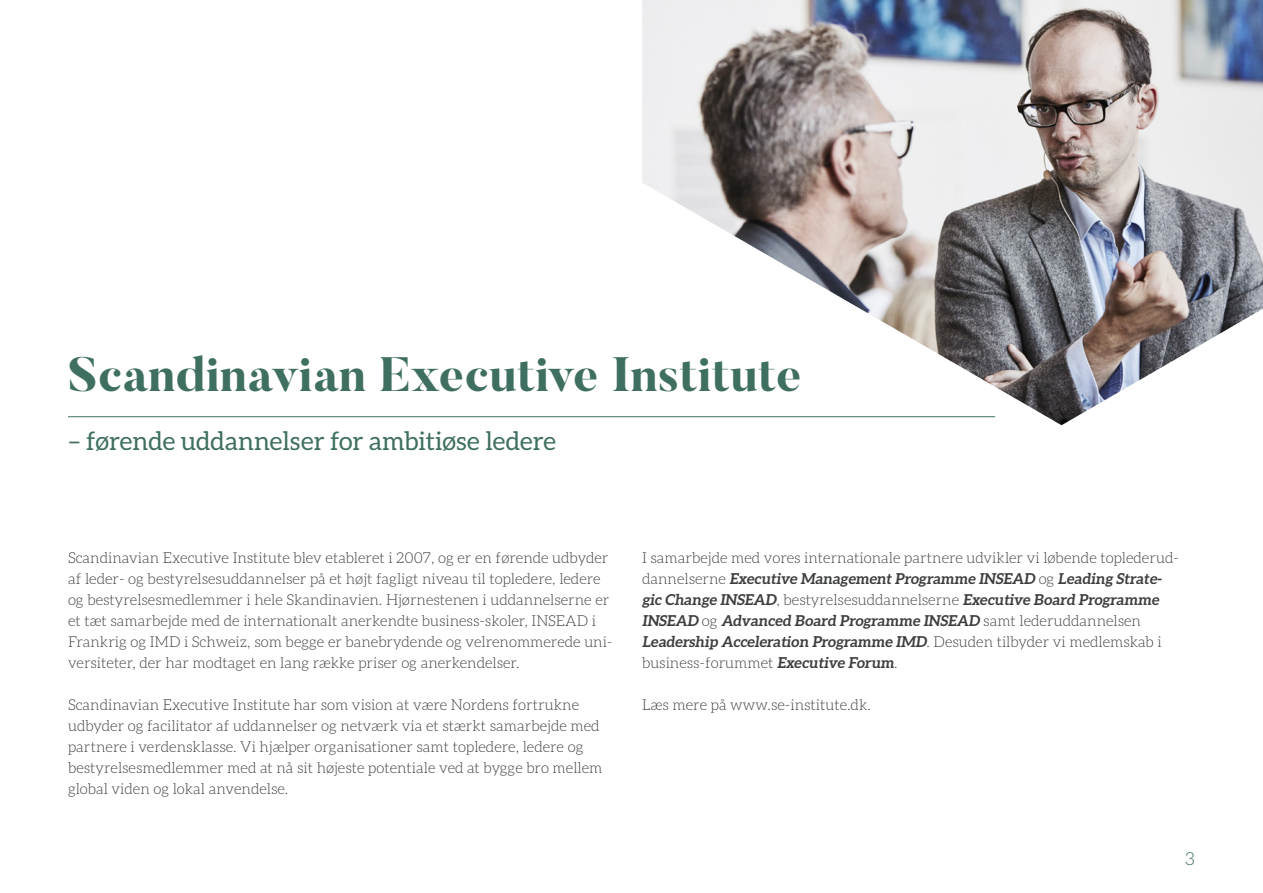
<style>
.page{position:relative;width:1263px;height:893px;background:#fff}
.page>*{position:absolute;margin:0;border:0;box-sizing:border-box;transform-origin:0 0}
.t1{font:800 48px "Butler";color:#3f6f61}
.BRØD{font:25.5px "Aleo";color:#3f6f61}
.t2{font:300 18px "Aleo";color:#3f6f61}
.BRØD-2{font:300 15px/21px "Aleo";color:#3d3e3f}
.s1{font-weight:700}
</style>
<div class="page">
<hr style="left:68px;top:416px;width:927px;height:1px;background:#3f6f61">
<img style="left:642px;top:0;width:621px;height:425px">
<p class="t1" style="left:68px;top:344px;width:735px">Scandinavian Executive Institute</p>
<p class="BRØD" style="left:68px;top:426px;width:489px">– førende uddannelser for ambitiøse ledere</p>
<p class="BRØD-2" style="left:68px;top:547px;width:546px">Scandinavian Executive Institute blev etableret i 2007, og er en førende udbyder af leder- og bestyrelsesuddannelser på et højt fagligt niveau til topledere, ledere og bestyrelsesmedlemmer i hele Skandinavien. Hjørnestenen i uddannelserne er et tæt samarbejde med de internationalt anerkendte business-skoler, INSEAD i Frankrig og IMD i Schweiz, som begge er banebrydende og velrenommerede uni&shy;versiteter, der har modtaget en lang række priser og anerkendelser.</p>
<p class="BRØD-2" style="left:68px;top:694px;width:536px">Scandinavian Executive Institute har som vision at være Nordens fortrukne udbyder og facilitator af uddannelser og netværk via et stærkt samarbejde med partnere i verdensklasse. Vi hjælper organisationer samt topledere, ledere og bestyrelsesmedlemmer med at nå sit højeste potentiale ved at bygge bro mellem global viden og lokal anvendelse.</p>
<p class="BRØD-2" style="left:642px;top:547px;width:536px">I samarbejde med vores internationale partnere udvikler vi løbende toplederud&shy;d a n n e l s e r n e <span class="s1">Executive Management Programme INSEAD</span> o g <span class="s1">Leading Strate&shy;gic Change INSEAD</span>, b e s ty re l s e s u d d a n n e l s e r n e <span class="s1">Executive Board Programme INSEAD</span> o g <span class="s1">Advanced Board Programme INSEAD</span> s a m t l e d e r u d d a n n e l s e n <span class="s1">Leadership Acceleration Programme IMD</span>. D e s u d e n t i l byd e r v i m e d l e m s kab i business-forummet <span class="s1">Executive Forum</span>.</p>
<p class="BRØD-2" style="left:642px;top:694px;width:230px">Læs mere på www.se-institute.dk.</p>
<p class="t2" style="left:1185px;top:849px;width:11px">3</p>
</div>
